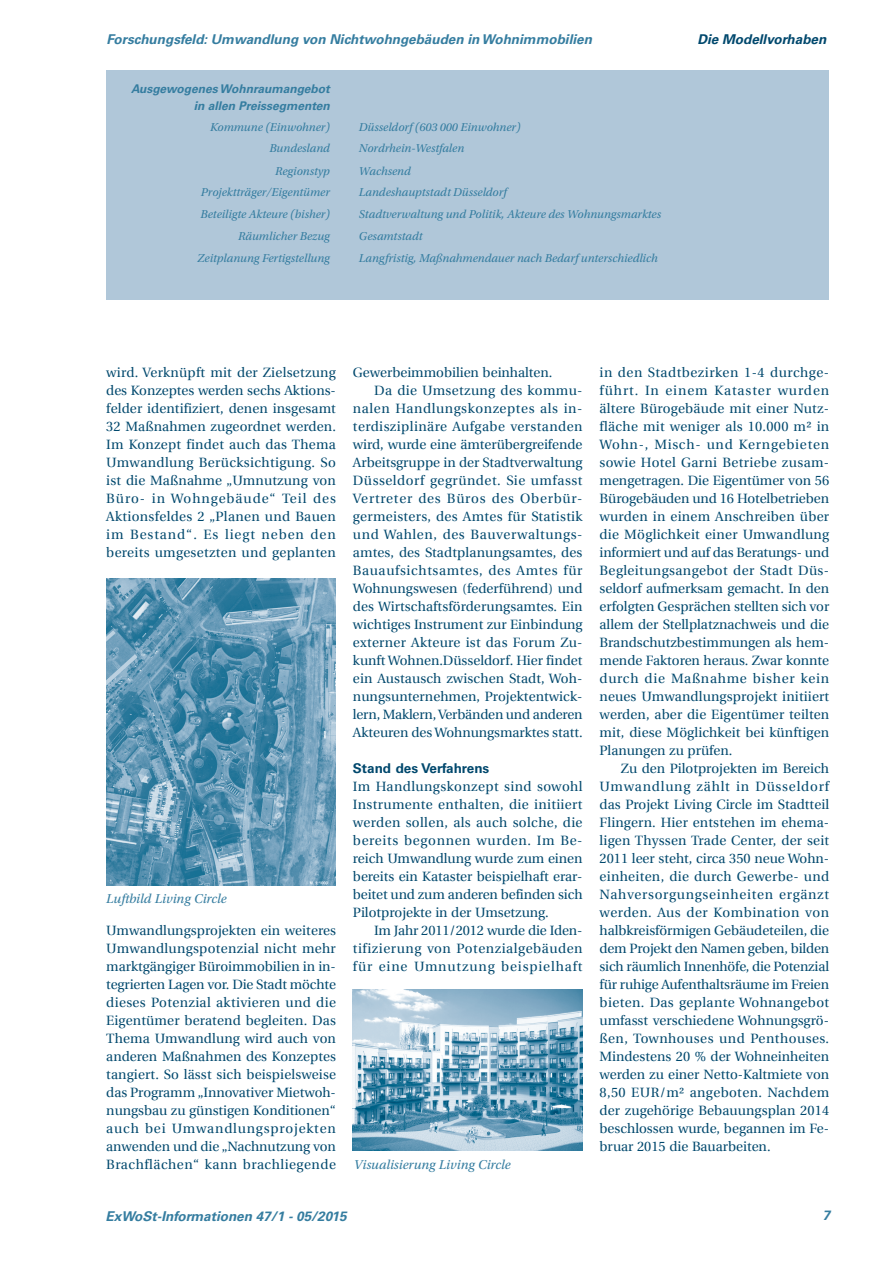
<style>
.page{position:relative;width:893px;height:1263px;background:#fff}
.page>*{position:absolute;margin:0;border:0;box-sizing:border-box;transform-origin:0 0}
.P-Fließtext{font:13.5px/18px "Utopia";color:#00486d;text-align:justify}
.P-Fließtext_1_Zeile{font:13.5px/18px "Utopia";color:#00486d;text-align:justify}
.t1{font:italic 700 13.5px "Univers LT Std";color:#357da0}
.t2{font:italic 13.5px "Utopia Std";color:#357da0}
.H-Fließtext_Überschr{font:700 13.5px "Univers LT Std";color:#00486d}
.t3{font:italic 700 13.5px "Univers LT Std";color:#00486d}
.Infokasten_linksbünd{font:italic 12px "Utopia Std";color:#357da0}
.Infokasten_rechtsbün{font:italic 12px "Utopia Std";color:#357da0}
.Headline_Information{font:italic 700 12px/16.5px "Univers LT Std";color:#357da0;text-align:right}
</style>
<div class="page">
<div style="left:106px;top:70px;width:723px;height:230px;background:#b0c7d9"></div>
<img style="left:353px;top:989px;width:230px;height:162px">
<img style="left:106px;top:579px;width:230px;height:307px">
<p class="t1" style="left:106px;top:31px;width:487px">Forschungsfeld: Umwandlung von Nichtwohngebäuden in Wohnimmobilien</p>
<p class="Headline_Information" style="left:131px;top:81px;width:200px">Ausgewogenes Wohnraumangebot in allen Preissegmenten</p>
<p class="Infokasten_rechtsbün" style="left:210px;top:120px;width:121px">Kommune (Einwohner)</p>
<p class="Infokasten_linksbünd" style="left:359px;top:120px;width:163px">Düsseldorf (603 000 Einwohner)</p>
<p class="Infokasten_rechtsbün" style="left:269px;top:142px;width:62px">Bundesland</p>
<p class="Infokasten_linksbünd" style="left:359px;top:142px;width:107px">Nordrhein-Westfalen</p>
<p class="Infokasten_rechtsbün" style="left:275px;top:164px;width:56px">Regionstyp</p>
<p class="Infokasten_linksbünd" style="left:359px;top:164px;width:53px">Wachsend</p>
<p class="Infokasten_rechtsbün" style="left:201px;top:186px;width:131px">Projektträger/Eigentümer</p>
<p class="Infokasten_linksbünd" style="left:359px;top:186px;width:149px">Landeshauptstadt Düsseldorf</p>
<p class="Infokasten_rechtsbün" style="left:200px;top:208px;width:131px">Beteiligte Akteure (bisher)</p>
<p class="Infokasten_linksbünd" style="left:359px;top:208px;width:304px">Stadtverwaltung und Politik, Akteure des Wohnungsmarktes</p>
<p class="Infokasten_rechtsbün" style="left:238px;top:229px;width:93px">Räumlicher Bezug</p>
<p class="Infokasten_linksbünd" style="left:359px;top:229px;width:65px">Gesamtstadt</p>
<p class="Infokasten_rechtsbün" style="left:197px;top:251px;width:134px">Zeitplanung Fertigstellung</p>
<p class="Infokasten_linksbünd" style="left:359px;top:251px;width:300px">Langfristig, Maßnahmendauer nach Bedarf unterschiedlich</p>
<p class="t3" style="left:697px;top:31px;width:130px">Die Modellvorhaben</p>
<p class="P-Fließtext_1_Zeile" style="left:106px;top:363px;width:231px">wird. Verknüpft mit der Zielsetzung des Konzeptes werden sechs Aktions&shy;felder identifiziert, denen insgesamt 32 Maßnahmen zugeordnet werden.<br>Im Konzept findet auch das Thema Umwandlung Berücksichtigung. So ist die Maßnahme „Umnutzung von Büro- in Wohngebäude“ Teil des Aktionsfeldes 2 „Planen und Bauen im Bestand“. Es liegt neben den bereits umgesetzten und geplanten</p>
<p class="t2" style="left:106px;top:891px;width:122px">Luftbild Living Circle</p>
<p class="P-Fließtext_1_Zeile" style="left:106px;top:921px;width:231px">Umwandlungsprojekten ein weiteres Umwandlungspotenzial nicht mehr marktgängiger Büroimmobilien in in&shy;tegrierten Lagen vor. Die Stadt möchte dieses Potenzial aktivieren und die Eigentümer beratend begleiten. Das Thema Umwandlung wird auch von anderen Maßnahmen des Konzeptes tangiert. So lässt sich beispielsweise das Programm „Innovativer Mietwoh&shy;nungsbau zu günstigen Konditionen“ auch bei Umwandlungsprojekten anwenden und die „Nachnutzung von Brachflächen“ kann brachliegende</p>
<p class="P-Fließtext_1_Zeile" style="left:353px;top:363px;width:201px">Gewerbeimmobilien beinhalten.</p>
<p class="P-Fließtext" style="left:353px;top:381px;width:231px;text-indent:21px">Da die Umsetzung des kommu&shy;nalen Handlungskonzeptes als in&shy;terdisziplinäre Aufgabe verstanden wird, wurde eine ämterübergreifende Arbeitsgruppe in der Stadtverwaltung Düsseldorf gegründet. Sie umfasst Vertreter des Büros des Oberbür&shy;germeisters, des Amtes für Statistik und Wahlen, des Bauverwaltungs&shy;amtes, des Stadtplanungsamtes, des Bauaufsichtsamtes, des Amtes für Wohnungswesen (federführend) und des Wirtschaftsförderungsamtes. Ein wichtiges Instrument zur Einbindung externer Akteure ist das Forum Zu&shy;kunft Wohnen.Düsseldorf. Hier findet ein Austausch zwischen Stadt, Woh&shy;nungsunternehmen, Projektentwick&shy;lern, Maklern, Verbänden und anderen Akteuren des Wohnungsmarktes statt.</p>
<h3 class="H-Fließtext_Überschr" style="left:353px;top:760px;width:138px">Stand des Verfahrens</h3>
<p class="P-Fließtext_1_Zeile" style="left:353px;top:777px;width:231px">Im Handlungskonzept sind sowohl Instrumente enthalten, die initiiert werden sollen, als auch solche, die bereits begonnen wurden. Im Be&shy;reich Umwandlung wurde zum einen bereits ein Kataster beispielhaft erar&shy;beitet und zum anderen befinden sich Pilotprojekte in der Umsetzung.</p>
<p class="P-Fließtext" style="left:353px;top:921px;width:231px;text-indent:21px">Im Jahr 2011/2012 wurde die Iden&shy;tifizierung von Potenzialgebäuden für eine Umnutzung beispielhaft</p>
<p class="t2" style="left:354px;top:1157px;width:158px">Visualisierung Living Circle</p>
<p class="t1" style="left:106px;top:1208px;width:242px">ExWoSt-Informationen 47/1 - 05/2015</p>
<p class="P-Fließtext" style="left:600px;top:363px;width:231px">in den Stadtbezirken 1-4 durchge&shy;führt. In einem Kataster wurden ältere Bürogebäude mit einer Nutz&shy;fläche mit weniger als 10.000 m² in Wohn-, Misch- und Kerngebieten sowie Hotel Garni Betriebe zusam&shy;mengetragen. Die Eigentümer von 56<br>Bürogebäuden und 16 Hotelbetrieben wurden in einem Anschreiben über die Möglichkeit einer Umwandlung informiert und auf das Beratungs- und Begleitungsangebot der Stadt Düs&shy;seldorf aufmerksam gemacht. In den erfolgten Gesprächen stellten sich vor allem der Stellplatznachweis und die Brandschutzbestimmungen als hem&shy;mende Faktoren heraus. Zwar konnte durch die Maßnahme bisher kein neues Umwandlungsprojekt initiiert werden, aber die Eigentümer teilten mit, diese Möglichkeit bei künftigen Planungen zu prüfen.</p>
<p class="P-Fließtext" style="left:600px;top:759px;width:231px;text-indent:21px">Zu den Pilotprojekten im Bereich Umwandlung zählt in Düsseldorf das Projekt Living Circle im Stadtteil Flingern. Hier entstehen im ehema&shy;ligen Thyssen Trade Center, der seit 2011 leer steht, circa 350 neue Wohn&shy;einheiten, die durch Gewerbe- und Nahversorgungseinheiten ergänzt werden. Aus der Kombination von halbkreisförmigen Gebäudeteilen, die dem Projekt den Namen geben, bilden sich räumlich Innenhöfe, die Potenzial für ruhige Aufenthaltsräume im Freien bieten. Das geplante Wohnangebot umfasst verschiedene Wohnungsgrö&shy;ßen, Townhouses und Penthouses.<br>Mindestens 20 % der Wohneinheiten werden zu einer Netto-Kaltmiete von 8,50 EUR/m² angeboten. Nachdem der zugehörige Bebauungsplan 2014 beschlossen wurde, begannen im Fe&shy;bruar 2015 die Bauarbeiten.</p>
<p class="t1" style="left:823px;top:1208px;width:9px">7</p>
</div>
